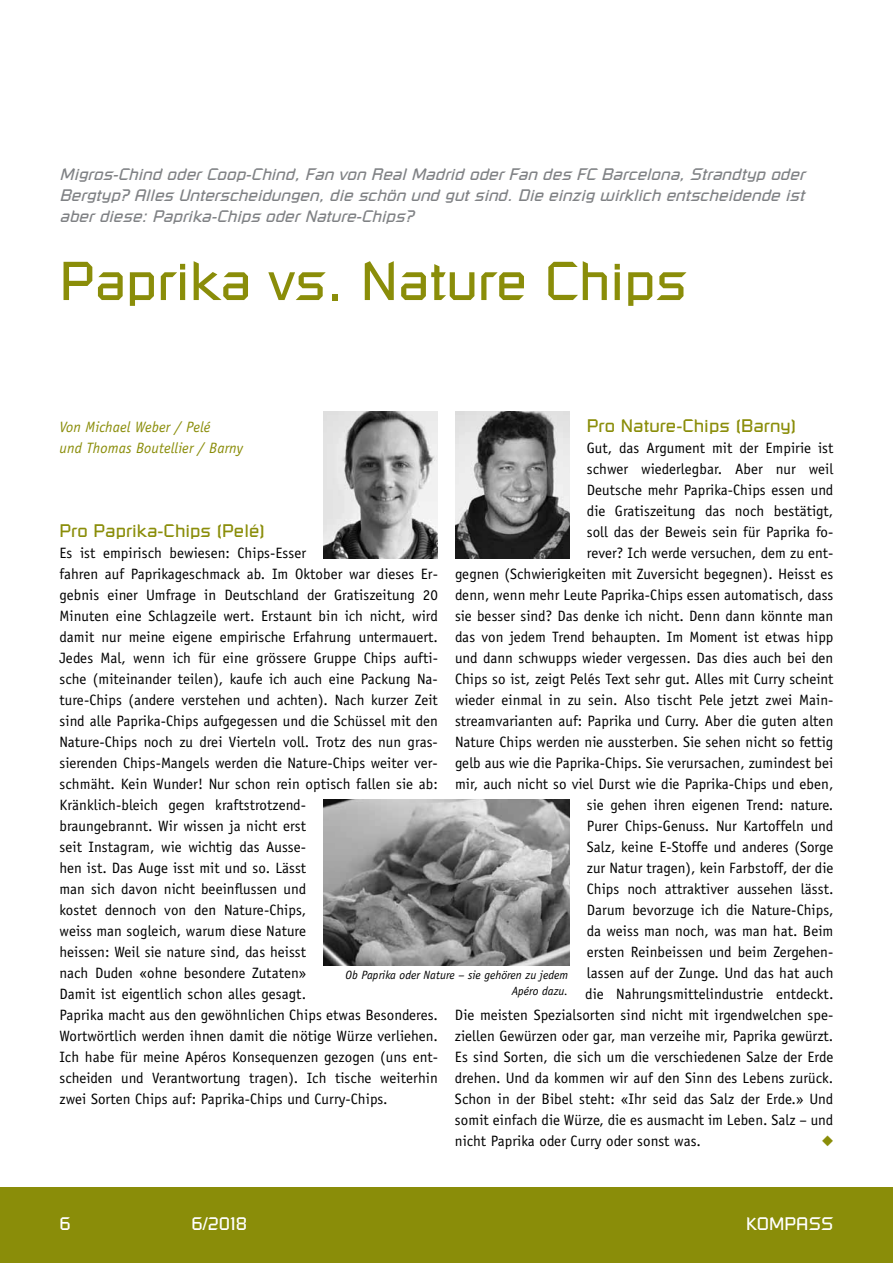
<style>
.page{position:relative;width:893px;height:1263px;background:#fff}
.page>*{position:absolute;margin:0;border:0;box-sizing:border-box;transform-origin:0 0}
.t1{font:54px "Russell Square";letter-spacing:.005em;color:#8a8d09}
.t2{font:18px "Russell Square";letter-spacing:.005em;color:#8a8d09}
.t3{font:18px "Russell Square";letter-spacing:.005em;color:#fff}
.t4{font:italic 16.5px/21px "Russell Square";letter-spacing:.005em;color:#808285;text-align:justify}
.t5{font:15px/21px "Officina Sans";letter-spacing:.005em;color:#000}
.t6{font:italic 15px/21px "Officina Sans";letter-spacing:.005em;color:#8a8d09}
.t7{font:italic 12px/16.5px "Officina Sans";color:#000;text-align:right}
</style>
<div class="page">
<div style="left:0;top:1187px;width:893px;height:76px;background:#8a8d09"></div>
<img style="left:323px;top:411px;width:115px;height:147px">
<img style="left:455px;top:411px;width:115px;height:147px">
<img style="left:323px;top:799px;width:247px;height:166px">
<p class="t4" style="left:60px;top:163px;width:746px">Migros-Chind oder Coop-Chind, Fan von Real Madrid oder Fan des FC Barcelona, Strandtyp oder Bergtyp? Alles Unterscheidungen, die schön und gut sind. Die einzig wirklich entscheidende ist aber diese: Paprika-Chips oder Nature-Chips?</p>
<h1 class="t1" style="left:60px;top:248px;width:629px">Paprika vs. Nature Chips</h1>
<p class="t2" style="left:587px;top:415px;width:211px">Pro Nature-Chips (Barny)</p>
<p class="t5" style="left:587px;top:437px;width:248px">Gut, das Argument mit der Empirie ist</p>
<p class="t5" style="left:587px;top:458px;width:248px">schwer wiederlegbar. Aber nur weil</p>
<p class="t5" style="left:587px;top:479px;width:248px">Deutsche mehr Paprika-Chips essen und</p>
<p class="t5" style="left:587px;top:500px;width:248px">die Gratiszeitung das noch bestätigt,</p>
<p class="t5" style="left:587px;top:521px;width:248px">soll das der Beweis sein für Paprika fo-</p>
<p class="t5" style="left:587px;top:542px;width:248px">rever? Ich werde versuchen, dem zu ent-</p>
<p class="t5" style="left:455px;top:563px;width:380px">gegnen (Schwierigkeiten mit Zuversicht begegnen). Heisst es</p>
<p class="t5" style="left:455px;top:584px;width:380px">denn, wenn mehr Leute Paprika-Chips essen automatisch, dass</p>
<p class="t5" style="left:455px;top:605px;width:380px">sie besser sind? Das denke ich nicht. Denn dann könnte man</p>
<p class="t5" style="left:455px;top:626px;width:380px">das von jedem Trend behaupten. Im Moment ist etwas hipp</p>
<p class="t5" style="left:455px;top:647px;width:380px">und dann schwupps wieder vergessen. Das dies auch bei den</p>
<p class="t5" style="left:455px;top:668px;width:380px">Chips so ist, zeigt Pelés Text sehr gut. Alles mit Curry scheint</p>
<p class="t5" style="left:455px;top:689px;width:380px">wieder einmal in zu sein. Also tischt Pele jetzt zwei Main-</p>
<p class="t5" style="left:455px;top:710px;width:380px">streamvarianten auf: Paprika und Curry. Aber die guten alten</p>
<p class="t5" style="left:455px;top:731px;width:380px">Nature Chips werden nie aussterben. Sie sehen nicht so fettig</p>
<p class="t5" style="left:455px;top:752px;width:380px">gelb aus wie die Paprika-Chips. Sie verursachen, zumindest bei</p>
<p class="t5" style="left:455px;top:773px;width:380px">mir, auch nicht so viel Durst wie die Paprika-Chips und eben,</p>
<p class="t5" style="left:587px;top:794px;width:248px">sie gehen ihren eigenen Trend: nature.</p>
<p class="t5" style="left:587px;top:815px;width:248px">Purer Chips-Genuss. Nur Kartoffeln und</p>
<p class="t5" style="left:587px;top:836px;width:248px">Salz, keine E-Stoffe und anderes (Sorge</p>
<p class="t5" style="left:587px;top:857px;width:248px">zur Natur tragen), kein Farbstoff, der die</p>
<p class="t5" style="left:587px;top:878px;width:248px">Chips noch attraktiver aussehen lässt.</p>
<p class="t5" style="left:587px;top:899px;width:248px">Darum bevorzuge ich die Nature-Chips,</p>
<p class="t5" style="left:587px;top:920px;width:248px">da weiss man noch, was man hat. Beim</p>
<p class="t5" style="left:587px;top:941px;width:248px">ersten Reinbeissen und beim Zergehen-</p>
<p class="t5" style="left:587px;top:962px;width:248px">lassen auf der Zunge. Und das hat auch</p>
<p class="t5" style="left:585px;top:983px;width:250px">die Nahrungsmittelindustrie entdeckt.</p>
<p class="t5" style="left:455px;top:1004px;width:380px">Die meisten Spezialsorten sind nicht mit irgendwelchen spe-</p>
<p class="t5" style="left:455px;top:1025px;width:380px">ziellen Gewürzen oder gar, man verzeihe mir, Paprika gewürzt.</p>
<p class="t5" style="left:455px;top:1046px;width:380px">Es sind Sorten, die sich um die verschiedenen Salze der Erde</p>
<p class="t5" style="left:455px;top:1067px;width:380px">drehen. Und da kommen wir auf den Sinn des Lebens zurück.</p>
<p class="t5" style="left:455px;top:1088px;width:380px">Schon in der Bibel steht: «Ihr seid das Salz der Erde.» Und</p>
<p class="t5" style="left:455px;top:1109px;width:380px">somit einfach die Würze, die es ausmacht im Leben. Salz – und</p>
<p class="t5" style="left:455px;top:1130px;width:247px">nicht Paprika oder Curry oder sonst was.</p>
<p class="t6" style="left:60px;top:416px;width:185px">Von Michael Weber / Pelé<br>und Thomas Boutellier / Barny</p>
<p class="t2" style="left:60px;top:520px;width:207px">Pro Paprika-Chips (Pelé)</p>
<p class="t5" style="left:60px;top:542px;width:380px">Es ist empirisch bewiesen: Chips-Esser<br>fahren auf Paprikageschmack ab. Im Oktober war dieses Er&shy;gebnis einer Umfrage in Deutschland der Gratiszeitung 20<br>Minuten eine Schlagzeile wert. Erstaunt bin ich nicht, wird damit nur meine eigene empirische Erfahrung untermauert.<br>Jedes Mal, wenn ich für eine grössere Gruppe Chips aufti&shy;sche (miteinander teilen), kaufe ich auch eine Packung Na&shy;ture-Chips (andere verstehen und achten). Nach kurzer Zeit sind alle Paprika-Chips aufgegessen und die Schüssel mit den Nature-Chips noch zu drei Vierteln voll. Trotz des nun gras&shy;sierenden Chips-Mangels werden die Nature-Chips weiter ver&shy;schmäht. Kein Wunder! Nur schon rein optisch fallen sie ab:<br>Kränklich-bleich gegen kraftstrotzend-<br>braungebrannt. Wir wissen ja nicht erst<br>seit Instagram, wie wichtig das Ausse-<br>hen ist. Das Auge isst mit und so. Lässt<br>man sich davon nicht beeinflussen und<br>kostet dennoch von den Nature-Chips,<br>weiss man sogleich, warum diese Nature<br>heissen: Weil sie nature sind, das heisst<br>nach Duden «ohne besondere Zutaten»<br>Damit ist eigentlich schon alles gesagt.<br>Paprika macht aus den gewöhnlichen Chips etwas Besonderes.<br>Wortwörtlich werden ihnen damit die nötige Würze verliehen.<br>Ich habe für meine Apéros Konsequenzen gezogen (uns ent&shy;scheiden und Verantwortung tragen). Ich tische weiterhin zwei Sorten Chips auf: Paprika-Chips und Curry-Chips.</p>
<p class="t7" style="left:346px;top:967px;width:224px">Ob Paprika oder Nature – sie gehören zu jedem<br>Apéro dazu.</p>
<p class="t3" style="left:60px;top:1213px;width:13px">6</p>
<p class="t3" style="left:191px;top:1213px;width:57px">6/2018</p>
<p class="t3" style="left:746px;top:1213px;width:89px">KOMPASS</p>
</div>
